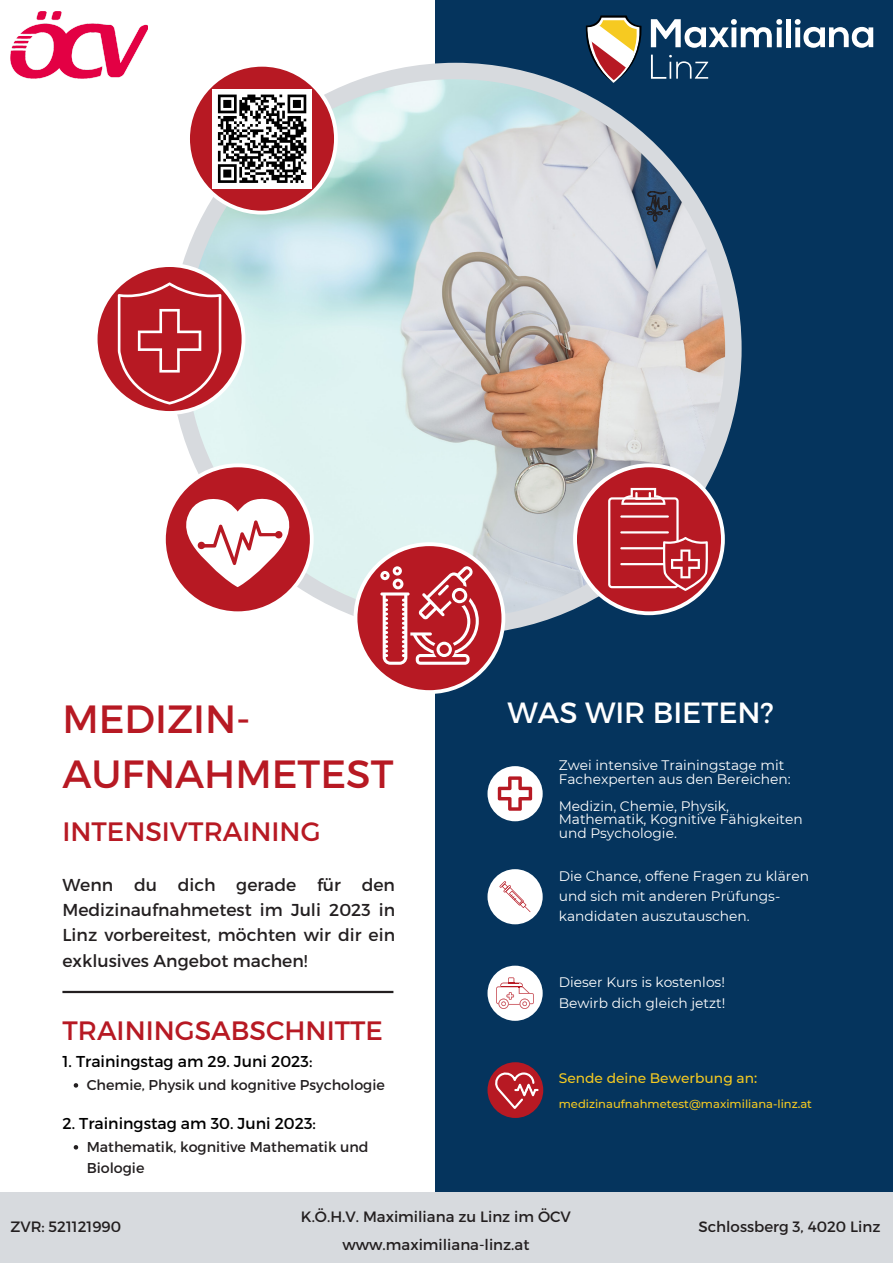
<style>
.page{position:relative;width:893px;height:1263px;background:#fff}
.page>*{position:absolute;margin:0;border:0;box-sizing:border-box;transform-origin:0 0}
.t1{font:39.3px/54.6px "Montserrat";color:#b71923}
.t2{font:29.25px "Montserrat";color:#fff}
.t3{font:26.55px "Montserrat";color:#b71923}
.t4{font:17.25px/25.3px "Montserrat";color:#231f20;text-align:justify}
.t5{font:15.75px "Montserrat";color:#000}
.t6{font:15px "Montserrat";color:#231f20}
.t7{font:14.25px/21.5px "Montserrat";color:#231f20}
.t8{font:13.8px/13.5px "Montserrat";color:#fff}
.t9{font:500 13.8px "Montserrat";color:#f6ca21}
.t10{font:500 11.55px "Montserrat";color:#f6ca21}
</style>
<div class="page">
<div style="left:436px;top:0;width:457px;height:1263px;background:#05345d"></div>
<div style="left:170px;top:63px;width:572px;height:572px;background:#d7dade;border-radius:50%"></div>
<img style="left:186px;top:79px;width:539px;height:539px;border-radius:270px">
<svg style="left:573px;top:463px;width:152px;height:152px;background:#f4f0f1"></svg>
<div style="left:577px;top:467px;width:144px;height:144px;background:#b71923;border-radius:50%"></div>
<svg style="left:353px;top:542px;width:152px;height:152px;fill:#fff"></svg>
<div style="left:357px;top:546px;width:144px;height:144px;background:#b71923;border-radius:50%"></div>
<svg style="left:162px;top:463px;width:152px;height:152px"></svg>
<div style="left:166px;top:467px;width:144px;height:144px;background:#b71923;border-radius:50%"></div>
<svg style="left:186px;top:63px;width:152px;height:152px"></svg>
<div style="left:190px;top:67px;width:144px;height:144px;background:#b71923;border-radius:50%"></div>
<div style="left:487px;top:766px;width:56px;height:55px;background:#fff;border-radius:50%"></div>
<div style="left:487px;top:869px;width:56px;height:55px;background:#fff;border-radius:50%"></div>
<div style="left:487px;top:966px;width:56px;height:55px;background:#fff;border-radius:50%"></div>
<div style="left:0;top:1192px;width:893px;height:71px;background:#d7dade"></div>
<svg style="left:496px;top:977px;width:38px;height:32px"></svg>
<svg style="left:499px;top:881px;width:31px;height:31px"></svg>
<svg style="left:498px;top:776px;width:34px;height:35px"></svg>
<svg style="left:179px;top:497px;width:118px;height:90px"></svg>
<svg style="left:380px;top:566px;width:99px;height:99px"></svg>
<svg style="left:608px;top:488px;width:100px;height:103px"></svg>
<div style="left:487px;top:1062px;width:56px;height:56px;background:#b71923;border-radius:50%"></div>
<svg style="left:492px;top:1070px;width:46px;height:41px"></svg>
<img style="left:10px;top:12px;width:138px;height:67px">
<svg style="left:651px;top:19px;width:131px;height:29px"></svg>
<div style="left:786px;top:19px;width:5px;height:28px;background:#fff"></div>
<svg style="left:795px;top:19px;width:78px;height:29px"></svg>
<svg style="left:651px;top:54px;width:57px;height:25px"></svg>
<svg style="left:585px;top:15px;width:57px;height:68px"></svg>
<hr style="left:62px;top:991px;width:331px;height:2px;background:#231f20">
<svg style="left:646px;top:191px;width:24px;height:30px"></svg>
<svg style="left:74px;top:1083px;width:4px;height:5px"></svg>
<svg style="left:74px;top:1145px;width:4px;height:4px"></svg>
<div style="left:94px;top:263px;width:151px;height:152px;background:#fff;border-radius:50%"></div>
<div style="left:98px;top:267px;width:144px;height:144px;background:#b71923;border-radius:50%"></div>
<div style="left:213px;top:89px;width:99px;height:99px;background:#fff"></div>
<svg style="left:217px;top:94px;width:90px;height:89px"></svg>
<svg style="left:118px;top:282px;width:103px;height:123px"></svg>
<p class="t1" style="left:62px;top:692px;width:332px">MEDIZIN-<br>AUFNAHMETEST</p>
<p class="t3" style="left:62px;top:815px;width:260px">INTENSIVTRAINING</p>
<p class="t4" style="left:62px;top:872px;width:334px">Wenn du dich gerade für den Medizinaufnahmetest im Juli 2023 in Linz vorbereitest, möchten wir dir ein exklusives Angebot machen!</p>
<p class="t3" style="left:62px;top:1014px;width:322px">TRAININGSABSCHNITTE</p>
<p class="t5" style="left:62px;top:1052px;width:251px">1. Trainingstag am 29. Juni 2023:</p>
<p class="t7" style="left:87px;top:1074px;width:300px">Chemie, Physik und kognitive Psychologie</p>
<p class="t5" style="left:62px;top:1114px;width:255px">2. Trainingstag am 30. Juni 2023:</p>
<p class="t7" style="left:87px;top:1136px;width:283px">Mathematik, kognitive Mathematik und<br>Biologie</p>
<p class="t2" style="left:507px;top:695px;width:268px">WAS WIR BIETEN?</p>
<p class="t8" style="left:559px;top:758px;width:233px">Zwei intensive Trainingstage mit<br>Fachexperten aus den Bereichen:</p>
<p class="t8" style="left:559px;top:798px;width:245px">Medizin, Chemie, Physik,<br>Mathematik, Kognitive Fähigkeiten und Psychologie.</p>
<p class="t8" style="left:559px;top:865px;width:252px;line-height:20.2px">Die Chance, offene Fragen zu klären und sich mit anderen Prüfungs&shy;kandidaten auszutauschen.</p>
<p class="t8" style="left:559px;top:972px;width:168px;line-height:20.2px">Dieser Kurs is kostenlos!<br>Bewirb dich gleich jetzt!</p>
<p class="t9" style="left:559px;top:1069px;width:200px">Sende deine Bewerbung an:</p>
<p class="t10" style="left:559px;top:1095px;width:255px">medizinaufnahmetest@maximiliana-linz.at</p>
<p class="t6" style="left:301px;top:1207px;width:272px">K.Ö.H.V. Maximiliana zu Linz im ÖCV</p>
<p class="t6" style="left:10px;top:1218px;width:112px">ZVR: 521121990</p>
<p class="t6" style="left:698px;top:1218px;width:184px">Schlossberg 3, 4020 Linz</p>
<p class="t6" style="left:342px;top:1235px;width:189px">www.maximiliana-linz.at</p>
</div>
